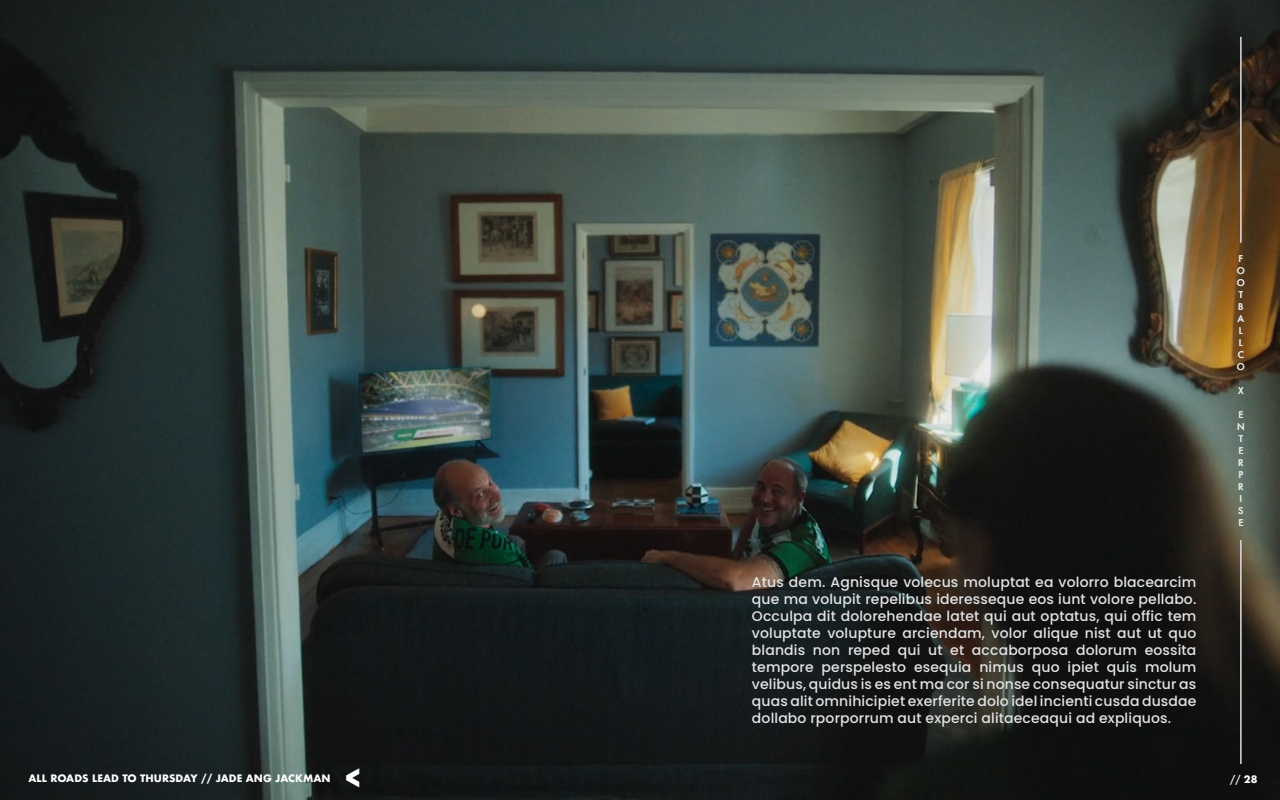
<style>
.page{position:relative;width:1280px;height:800px;background:#fff}
.page>*{position:absolute;margin:0;border:0;box-sizing:border-box;transform-origin:0 0}
.t1{font:700 26.5px "Futura";color:#fff}
.t2{font:500 14px/17px "Poppins";letter-spacing:.01em;color:#e1e2e4;text-align:justify}
.t3{font:700 10px "Futura";color:#fff}
.t4{font:500 10px "Futura";color:#fff}
.t5{font:500 9px/12px "Futura";color:#e1e2e4}
.s1{font-weight:700}
</style>
<div class="page">
<img style="left:0;top:0;width:1280px;height:800px">
<hr style="left:1241px;top:37px;width:1px;height:206px;background:#e1e2e4">
<hr style="left:1241px;top:540px;width:1px;height:224px;background:#e1e2e4">
<p class="t2" style="left:752px;top:573px;width:446px">Atus dem. Agnisque volecus moluptat ea volorro blacearcim que ma volupit repelibus ideresseque eos iunt volore pellabo.<br>Occulpa dit dolorehendae latet qui aut optatus, qui offic tem voluptate volupture arciendam, volor alique nist aut ut quo blandis non reped qui ut et accaborposa dolorum eossita tempore perspelesto esequia nimus quo ipiet quis molum velibus, quidus is es ent ma cor si nonse consequatur sinctur as quas alit omnihicipiet exerferite dolo idel incienti cusda dusdae dollabo rporporrum aut experci alitaeceaqui ad expliquos.</p>
<p class="t5" style="left:1239px;top:252px;width:6px">F</p>
<p class="t5" style="left:1237px;top:264px;width:10px">O</p>
<p class="t5" style="left:1237px;top:276px;width:10px">O<br>T</p>
<p class="t5" style="left:1238px;top:300px;width:8px">B<br>A</p>
<p class="t5" style="left:1239px;top:324px;width:5px">L</p>
<p class="t5" style="left:1238px;top:336px;width:8px">L<br>C</p>
<p class="t5" style="left:1237px;top:360px;width:10px">O</p>
<p class="t5" style="left:1238px;top:384px;width:7px">X</p>
<p class="t5" style="left:1238px;top:408px;width:7px">E</p>
<p class="t5" style="left:1237px;top:420px;width:9px">N</p>
<p class="t5" style="left:1238px;top:432px;width:7px">T<br>E<br>R<br>P<br>R<br>I<br>S<br>E</p>
<p class="t1" style="left:344px;top:759px;width:20px">&lt;</p>
<p class="t3" style="left:28px;top:771px;width:304px">ALL ROADS LEAD TO THURSDAY // JADE ANG JACKMAN</p>
<p class="t4" style="left:1230px;top:772px;width:29px">// <span class="s1">28</span></p>
</div>
